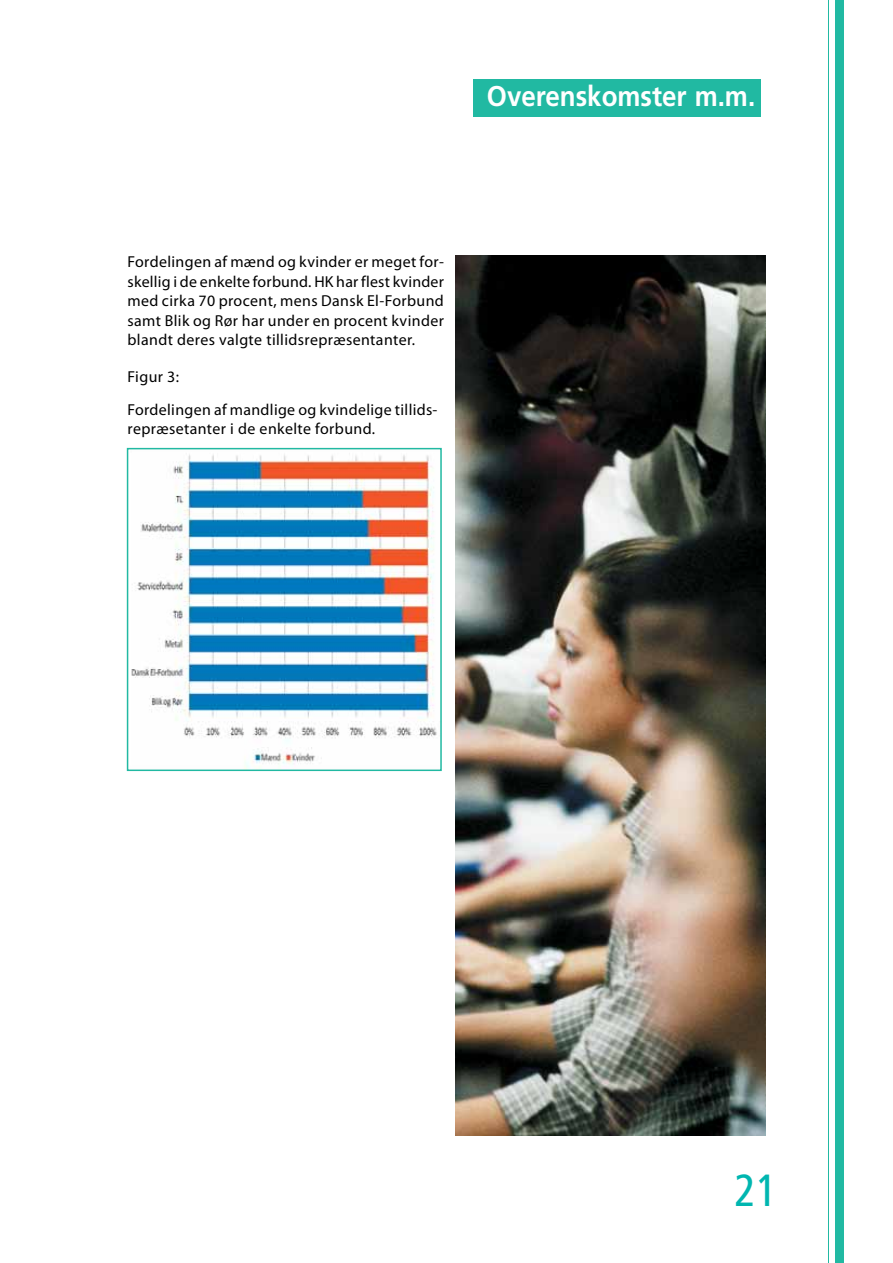
<style>
.page{position:relative;width:893px;height:1263px;background:#fff}
.page>*{position:absolute;margin:0;border:0;box-sizing:border-box;transform-origin:0 0}
.t1{font:condensed 45px "Frutiger";color:#00b6b0}
.t2{font:700 28.5px "Frutiger";color:#fff;scale:.91 1}
.t3{font:15.9px/19.5px "Myriad Pro";letter-spacing:.025em;color:#000}
</style>
<div class="page">
<div style="left:473px;top:79px;width:288px;height:37px;background:#21b9a2"></div>
<div style="left:835px;top:0;width:8px;height:1263px;background:#21b9a2"></div>
<hr style="left:828px;top:0;width:1px;height:1263px;background:#21b9a2">
<img style="left:131px;top:454px;width:306px;height:314px">
<div style="left:127px;top:448px;width:315px;height:323px;border:2px solid #21b9a2"></div>
<img style="left:455px;top:255px;width:310px;height:880px">
<h2 class="t2" style="left:487px;top:80px;width:296px">Overenskomster m.m.</h2>
<p class="t3" style="left:127px;top:252px;width:318px;text-align:justify">Fordelingen af mænd og kvinder er meget for&shy;skellig i de enkelte forbund. HK har flest kvinder med cirka 70 procent, mens Dansk El-Forbund samt Blik og Rør har under en procent kvinder blandt deres valgte tillidsrepræsentanter.</p>
<p class="t3" style="left:128px;top:360px;width:311px;line-height:33px">Figur 3:<br>Fordelingen af mandlige og kvindelige tillids-</p>
<p class="t3" style="left:128px;top:419px;width:249px">repræsetanter i de enkelte forbund.</p>
<h1 class="t1" style="left:734px;top:1164px;width:45px">21</h1>
</div>
